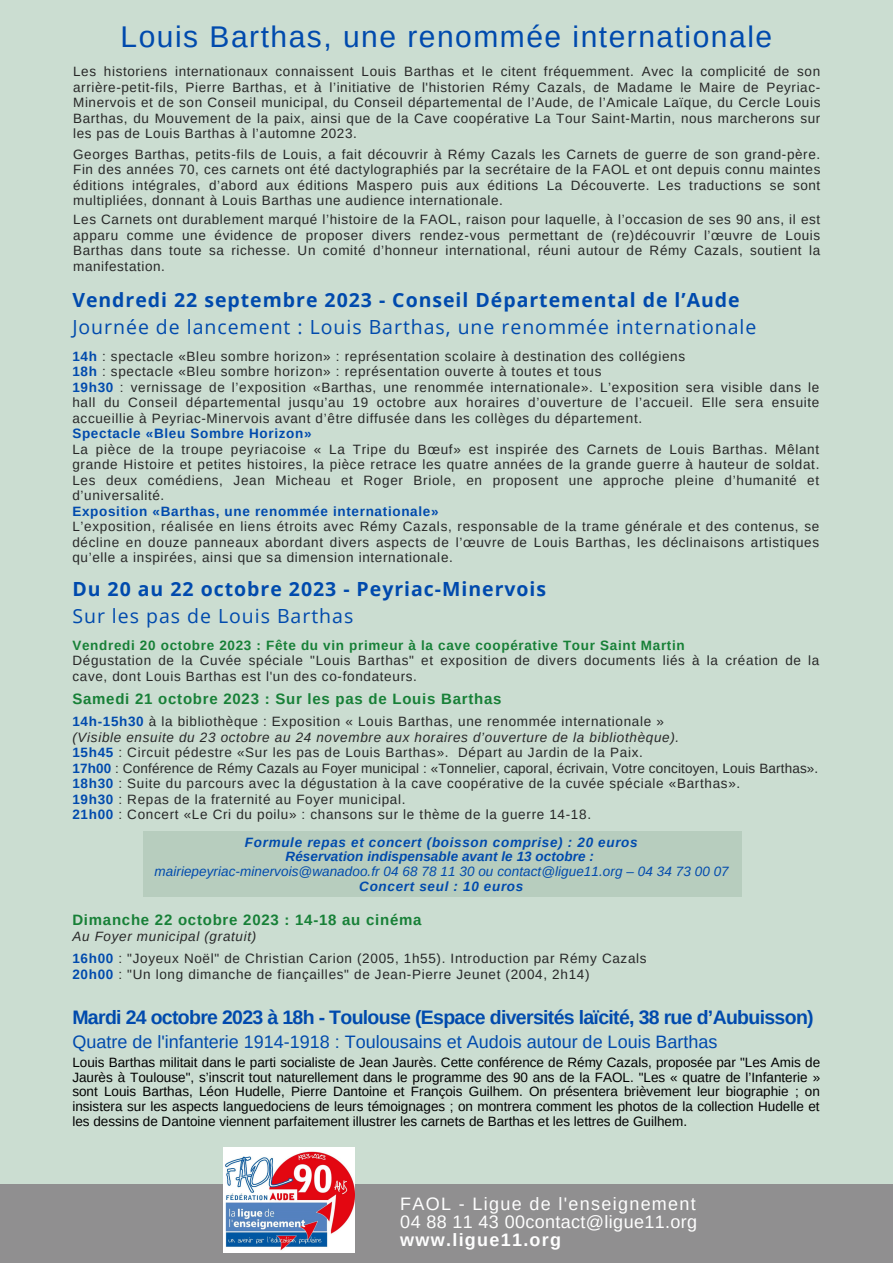
<style>
.page{position:relative;width:893px;height:1264px;background:#fff}
.page>*{position:absolute;margin:0;border:0;box-sizing:border-box;transform-origin:0 0}
.t1{font:30px "Arimo";letter-spacing:.05em;color:#004aad}
.t2{font:700 19.5px "Open Sans";letter-spacing:.05em;color:#004aad}
.t3{font:19.5px "Open Sans";letter-spacing:.05em;color:#004aad}
.t4{font:700 19.5px "Arimo";letter-spacing:-.035em;color:#004aad}
.t5{font:18px "Arimo";color:#004aad}
.t6{font:18px "Arimo";letter-spacing:.02em;color:#fefefe}
.t7{font:18px "Arimo";letter-spacing:.075em;color:#fefefe}
.t8{font:700 18px "Arimo";letter-spacing:.07em;color:#fefefe}
.t9{font:700 15px "Arimo";letter-spacing:.05em;color:#178037}
.t10{font:13.5px/15.5px "Arimo";letter-spacing:.05em;color:#272727;text-align:justify}
.t11{font:13.5px/14.5px "Arimo";color:#000;text-align:justify}
.t12{font:italic 13.5px "Arimo";letter-spacing:.05em;color:#272727}
.t13{font:13.5px "Arimo";letter-spacing:.01em;color:#272727}
.t14{font:italic 13.5px "Arimo";letter-spacing:.005em;color:#004aad}
.t15{font:700 13.5px "Arimo";letter-spacing:.05em;color:#004aad}
.t16{font:700 13.5px "Arimo";letter-spacing:.05em;color:#178037}
.t17{font:italic 700 13.5px "Arimo";letter-spacing:.05em;color:#004aad}
.t18{font:italic 700 13.5px "Arimo";letter-spacing:.005em;color:#004aad}
.s1{font-weight:700;color:#004aad}
</style>
<div class="page">
<div style="left:0;top:0;width:892px;height:1262px;background:#cbddd1"></div>
<div style="left:0;top:1183px;width:892px;height:79px;background:#908f90"></div>
<img style="left:223px;top:1147px;width:131px;height:105px">
<div style="left:143px;top:831px;width:598px;height:66px;background:#b7cdbe"></div>
<p class="t1" style="left:120px;top:20px;width:653px">Louis Barthas, une renommée internationale</p>
<p class="t10" style="left:73px;top:64px;width:748px">Les historiens internationaux connaissent Louis Barthas et le citent fréquemment. Avec la complicité de son arrière-petit-fils, Pierre Barthas, et à l’initiative de l'historien Rémy Cazals, de Madame le Maire de Peyriac-Minervois et de son Conseil municipal, du Conseil départemental de l’Aude, de l’Amicale Laïque, du Cercle Louis Barthas, du Mouvement de la paix, ainsi que de la Cave coopérative La Tour Saint-Martin, nous marcherons sur les pas de Louis Barthas à l’automne 2023.</p>
<p class="t10" style="left:73px;top:146px;width:748px">Georges Barthas, petits-fils de Louis, a fait découvrir à Rémy Cazals les Carnets de guerre de son grand-père.<br>Fin des années 70, ces carnets ont été dactylographiés par la secrétaire de la FAOL et ont depuis connu maintes éditions intégrales, d’abord aux éditions Maspero puis aux éditions La Découverte. Les traductions se sont multipliées, donnant à Louis Barthas une audience internationale.</p>
<p class="t10" style="left:73px;top:212px;width:748px">Les Carnets ont durablement marqué l’histoire de la FAOL, raison pour laquelle, à l’occasion de ses 90 ans, il est apparu comme une évidence de proposer divers rendez-vous permettant de (re)découvrir l’œuvre de Louis Barthas dans toute sa richesse. Un comité d’honneur international, réuni autour de Rémy Cazals, soutient la manifestation.</p>
<p class="t2" style="left:72px;top:286px;width:668px">Vendredi 22 septembre 2023 - Conseil Départemental de l’Aude</p>
<p class="t3" style="left:72px;top:313px;width:685px">Journée de lancement : Louis Barthas, une renommée internationale</p>
<p class="t10" style="left:72px;top:348px;width:614px"><span class="s1">14h</span> : spectacle «Bleu sombre horizon» : représentation scolaire à destination des collégiens</p>
<p class="t10" style="left:72px;top:364px;width:530px"><span class="s1">18h</span> : spectacle «Bleu sombre horizon» : représentation ouverte à toutes et tous</p>
<p class="t10" style="left:72px;top:379px;width:748px"><span class="s1">19h30</span> : vernissage de l’exposition «Barthas, une renommée internationale». L’exposition sera visible dans le hall du Conseil départemental jusqu’au 19 octobre aux horaires d’ouverture de l’accueil. Elle sera ensuite accueillie à Peyriac-Minervois avant d’être diffusée dans les collèges du département.</p>
<p class="t15" style="left:72px;top:426px;width:241px">Spectacle «Bleu Sombre Horizon»</p>
<p class="t10" style="left:72px;top:441px;width:748px">La pièce de la troupe peyriacoise « La Tripe du Bœuf» est inspirée des Carnets de Louis Barthas. Mêlant grande Histoire et petites histoires, la pièce retrace les quatre années de la grande guerre à hauteur de soldat.<br>Les deux comédiens, Jean Micheau et Roger Briole, en proposent une approche pleine d’humanité et d’universalité.</p>
<p class="t15" style="left:72px;top:503px;width:367px">Exposition «Barthas, une renommée internationale»</p>
<p class="t10" style="left:72px;top:519px;width:748px">L’exposition, réalisée en liens étroits avec Rémy Cazals, responsable de la trame générale et des contenus, se décline en douze panneaux abordant divers aspects de l’œuvre de Louis Barthas, les déclinaisons artistiques qu’elle a inspirées, ainsi que sa dimension internationale.</p>
<p class="t2" style="left:72px;top:575px;width:475px">Du 20 au 22 octobre 2023 - Peyriac-Minervois</p>
<p class="t3" style="left:72px;top:602px;width:282px">Sur les pas de Louis Barthas</p>
<p class="t16" style="left:72px;top:637px;width:614px">Vendredi 20 octobre 2023 : Fête du vin primeur à la cave coopérative Tour Saint Martin</p>
<p class="t10" style="left:72px;top:653px;width:748px">Dégustation de la Cuvée spéciale "Louis Barthas" et exposition de divers documents liés à la création de la cave, dont Louis Barthas est l'un des co-fondateurs.</p>
<p class="t9" style="left:72px;top:690px;width:430px">Samedi 21 octobre 2023 : Sur les pas de Louis Barthas</p>
<p class="t10" style="left:72px;top:714px;width:593px"><span class="s1">14h-15h30</span> à la bibliothèque : Exposition « Louis Barthas, une renommée internationale »</p>
<p class="t12" style="left:72px;top:729px;width:608px">(Visible ensuite du 23 octobre au 24 novembre aux horaires d’ouverture de la bibliothèque).</p>
<p class="t10" style="left:72px;top:745px;width:572px"><span class="s1">15h45</span> : Circuit pédestre «Sur les pas de Louis Barthas». Départ au Jardin de la Paix.</p>
<p class="t13" style="left:72px;top:760px;width:747px"><span class="s1">17h00</span> : Conférence de Rémy Cazals au Foyer municipal : «Tonnelier, caporal, écrivain, Votre concitoyen, Louis Barthas».</p>
<p class="t10" style="left:72px;top:775px;width:669px"><span class="s1">18h30</span> : Suite du parcours avec la dégustation à la cave coopérative de la cuvée spéciale «Barthas».</p>
<p class="t10" style="left:72px;top:791px;width:334px"><span class="s1">19h30</span> : Repas de la fraternité au Foyer municipal.</p>
<p class="t10" style="left:72px;top:806px;width:520px"><span class="s1">21h00</span> : Concert «Le Cri du poilu» : chansons sur le thème de la guerre 14-18.</p>
<p class="t17" style="left:245px;top:834px;width:394px">Formule repas et concert (boisson comprise) : 20 euros</p>
<p class="t18" style="left:285px;top:849px;width:310px">Réservation indispensable avant le 13 octobre :</p>
<p class="t14" style="left:154px;top:863px;width:575px">mairiepeyriac-minervois@wanadoo.fr 04 68 78 11 30 ou contact@ligue11.org – 04 34 73 00 07</p>
<p class="t17" style="left:359px;top:878px;width:166px">Concert seul : 10 euros</p>
<p class="t9" style="left:72px;top:911px;width:350px">Dimanche 22 octobre 2023 : 14-18 au cinéma</p>
<p class="t12" style="left:72px;top:929px;width:185px">Au Foyer municipal (gratuit)</p>
<p class="t10" style="left:72px;top:951px;width:575px"><span class="s1">16h00</span> : "Joyeux Noël" de Christian Carion (2005, 1h55). Introduction par Rémy Cazals</p>
<p class="t10" style="left:72px;top:966px;width:518px"><span class="s1">20h00</span> : "Un long dimanche de fiançailles" de Jean-Pierre Jeunet (2004, 2h14)</p>
<p class="t4" style="left:72px;top:1006px;width:742px">Mardi 24 octobre 2023 à 18h - Toulouse (Espace diversités laïcité, 38 rue d’Aubuisson)</p>
<p class="t5" style="left:72px;top:1031px;width:646px">Quatre de l'infanterie 1914-1918 : Toulousains et Audois autour de Louis Barthas</p>
<p class="t11" style="left:72px;top:1055px;width:749px">Louis Barthas militait dans le parti socialiste de Jean Jaurès. Cette conférence de Rémy Cazals, proposée par "Les Amis de Jaurès à Toulouse", s’inscrit tout naturellement dans le programme des 90 ans de la FAOL. "Les « quatre de l’Infanterie » sont Louis Barthas, Léon Hudelle, Pierre Dantoine et François Guilhem. On présentera brièvement leur biographie ; on insistera sur les aspects languedociens de leurs témoignages ; on montrera comment les photos de la collection Hudelle et les dessins de Dantoine viennent parfaitement illustrer les carnets de Barthas et les lettres de Guilhem.</p>
<p class="t7" style="left:400px;top:1193px;width:297px">FAOL - Ligue de l'enseignement</p>
<p class="t6" style="left:400px;top:1211px;width:298px">04 88 11 43 00contact@ligue11.org</p>
<p class="t8" style="left:400px;top:1229px;width:162px">www.ligue11.org</p>
</div>
